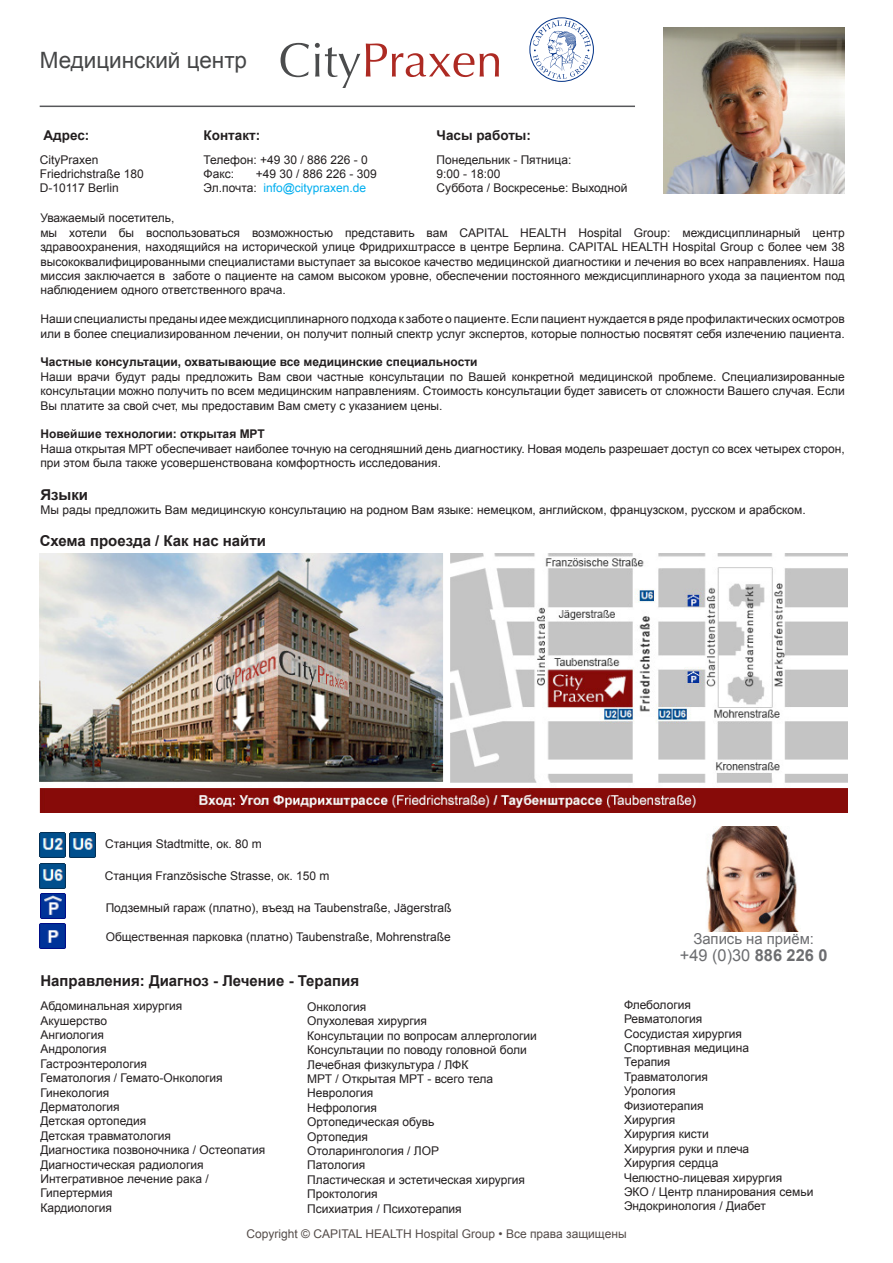
<style>
.page{position:relative;width:893px;height:1263px;background:#fff}
.page>*{position:absolute;margin:0;border:0;box-sizing:border-box;transform-origin:0 0}
.t1{font:22.5px "Arial";color:#454647}
.t2{font:16.5px "Arial";color:#6c6d70}
.t3{font:700 15px "Arial";color:#231f20}
.t4{font:15px "Arial";color:#6c6d70}
.t5{font:700 13.5px "Arial";color:#231f20}
.t6{font:12px/14.4px "Arial";color:#231f20}
.t7{font:700 12px "Arial";color:#231f20}
.t8{font:12px "Arial";color:#544c49}
.t9{font:12px "Arial";color:#00aeef}
.s1{color:#231f20}
.s2{font-weight:700}
</style>
<div class="page">
<img style="left:663px;top:28px;width:182px;height:165px">
<img style="left:40px;top:554px;width:808px;height:258px">
<img style="left:40px;top:863px;width:25px;height:25px">
<img style="left:40px;top:923px;width:25px;height:26px">
<img style="left:40px;top:893px;width:26px;height:25px">
<img style="left:70px;top:832px;width:25px;height:25px">
<img style="left:40px;top:832px;width:25px;height:26px">
<svg style="left:281px;top:43px;width:28px;height:34px"></svg>
<svg style="left:315px;top:43px;width:45px;height:45px"></svg>
<svg style="left:366px;top:44px;width:108px;height:33px"></svg>
<svg style="left:480px;top:53px;width:19px;height:24px"></svg>
<div style="left:530px;top:18px;width:64px;height:63px;border:1px solid #003186;border-radius:50%"></div>
<svg style="left:533px;top:20px;width:58px;height:59px"></svg>
<hr style="left:40px;top:106px;width:595px;height:1px;background:#57585a">
<img style="left:706px;top:827px;width:93px;height:104px">
<p class="t1" style="left:40px;top:45px;width:209px">Медицинский центр</p>
<p class="t5" style="left:43px;top:126px;width:47px">Адрес:</p>
<p class="t6" style="left:40px;top:152px;width:106px">CityPraxen<br>Friedrichstraße 180</p>
<p class="t6" style="left:40px;top:181px;width:81px">D-10117 Berlin</p>
<p class="t5" style="left:204px;top:126px;width:58px">Контакт:</p>
<p class="t6" style="left:204px;top:152px;width:166px">Телефон: +49 30 / 886 226 - 0</p>
<p class="t6" style="left:204px;top:167px;width:32px">Факс:</p>
<p class="t6" style="left:256px;top:167px;width:123px">+49 30 / 886 226 - 309</p>
<p class="t9" style="left:204px;top:180px;width:164px"><span class="s1">Эл.почта:</span> info@citypraxen.de</p>
<p class="t5" style="left:437px;top:126px;width:96px">Часы работы:</p>
<p class="t6" style="left:437px;top:152px;width:136px">Понедельник - Пятница:</p>
<p class="t6" style="left:437px;top:167px;width:66px">9:00 - 18:00</p>
<p class="t6" style="left:437px;top:181px;width:193px">Суббота / Воскресенье: Выходной</p>
<p class="t6" style="left:40px;top:211px;width:136px">Уважаемый посетитель,</p>
<p class="t6" style="left:40px;top:226px;width:806px;text-align:justify">мы хотели бы воспользоваться возможностью представить вам CAPITAL HEALTH Hospital Group: междисциплинарный центр здравоохранения, находящийся на исторической улице Фридрихштрассе в центре Берлина. CAPITAL HEALTH Hospital Group с более чем 38 высококвалифицированными специалистами выступает за высокое качество медицинской диагностики и лечения во всех направлениях. Наша миссия заключается в заботе о пациенте на самом высоком уровне, обеспечении постоянного междисциплинарного ухода за пациентом под наблюдением одного ответственного врача.</p>
<p class="t6" style="left:40px;top:312px;width:806px">Наши специалисты преданы идее междисциплинарного подхода к заботе о пациенте. Если пациент нуждается в ряде профилактических осмотров или в более специализированном лечении, он получит полный спектр услуг экспертов, которые полностью посвятят себя излечению пациента.</p>
<p class="t7" style="left:40px;top:354px;width:439px">Частные консультации, охватывающие все медицинские специальности</p>
<p class="t6" style="left:40px;top:370px;width:806px;text-align:justify">Наши врачи будут рады предложить Вам свои частные консультации по Вашей конкретной медицинской проблеме. Специализированные консультации можно получить по всем медицинским направлениям. Стоимость консультации будет зависеть от сложности Вашего случая. Если Вы платите за свой счет, мы предоставим Вам смету с указанием цены.</p>
<p class="t7" style="left:40px;top:426px;width:226px">Новейшие технологии: открытая МРТ</p>
<p class="t6" style="left:40px;top:442px;width:806px">Наша открытая МРТ обеспечивает наиболее точную на сегодняшний день диагностику. Новая модель разрешает доступ со всех четырех сторон, при этом была также усовершенствована комфортность исследования.</p>
<p class="t3" style="left:40px;top:484px;width:49px">Языки</p>
<p class="t6" style="left:40px;top:503px;width:767px">Мы рады предложить Вам медицинскую консультацию на родном Вам языке: немецком, английском, французском, русском и арабском.</p>
<p class="t3" style="left:40px;top:531px;width:228px">Схема проезда / Как нас найти</p>
<p class="t6" style="left:105px;top:837px;width:158px">Станция Stadtmitte, ок. 80 m</p>
<p class="t6" style="left:105px;top:868px;width:226px">Станция Französische Strasse, ок. 150 m</p>
<p class="t6" style="left:106px;top:900px;width:347px">Подземный гараж (платно), въезд на Taubenstraße, Jägerstraß</p>
<p class="t6" style="left:106px;top:929px;width:347px">Общественная парковка (платно) Taubenstraße, Mohrenstraße</p>
<p class="t3" style="left:40px;top:970px;width:320px">Направления: Диагноз - Лечение - Терапия</p>
<p class="t6" style="left:40px;top:999px;width:144px">Абдоминальная хирургия</p>
<p class="t6" style="left:40px;top:1013px;width:68px">Акушерство</p>
<p class="t6" style="left:40px;top:1028px;width:65px">Ангиология</p>
<p class="t6" style="left:40px;top:1042px;width:68px">Андрология</p>
<p class="t6" style="left:40px;top:1056px;width:108px">Гастроэнтерология</p>
<p class="t6" style="left:40px;top:1071px;width:184px">Гематология / Гемато-Онкология</p>
<p class="t6" style="left:40px;top:1085px;width:71px">Гинекология</p>
<p class="t6" style="left:40px;top:1100px;width:81px">Дерматология</p>
<p class="t6" style="left:40px;top:1114px;width:108px">Детская ортопедия</p>
<p class="t6" style="left:40px;top:1128px;width:132px">Детская травматология</p>
<p class="t6" style="left:40px;top:1143px;width:226px">Диагностика позвоночника / Остеопатия</p>
<p class="t6" style="left:40px;top:1157px;width:165px">Диагностическая радиология</p>
<p class="t6" style="left:40px;top:1172px;width:170px">Интегративное лечение рака /<br>Гипертермия</p>
<p class="t6" style="left:40px;top:1200px;width:73px">Кардиология</p>
<p class="t6" style="left:307px;top:999px;width:61px">Онкология</p>
<p class="t6" style="left:307px;top:1014px;width:121px">Опухолевая хирургия</p>
<p class="t6" style="left:307px;top:1028px;width:231px">Консультации по вопросам аллергологии</p>
<p class="t6" style="left:307px;top:1043px;width:221px">Консультации по поводу головной боли</p>
<p class="t6" style="left:307px;top:1057px;width:163px">Лечебная физкультура / ЛФК</p>
<p class="t6" style="left:307px;top:1071px;width:187px">МРТ / Открытая МРТ - всего тела</p>
<p class="t6" style="left:307px;top:1086px;width:68px">Неврология</p>
<p class="t6" style="left:307px;top:1100px;width:71px">Нефрология</p>
<p class="t6" style="left:307px;top:1115px;width:129px">Ортопедическая обувь</p>
<p class="t6" style="left:307px;top:1129px;width:62px">Ортопедия</p>
<p class="t6" style="left:307px;top:1143px;width:133px">Отоларингология / ЛОР</p>
<p class="t6" style="left:307px;top:1158px;width:60px">Патология</p>
<p class="t6" style="left:307px;top:1172px;width:219px">Пластическая и эстетическая хирургия</p>
<p class="t6" style="left:307px;top:1187px;width:72px">Проктология</p>
<p class="t6" style="left:307px;top:1201px;width:156px">Психиатрия / Психотерапия</p>
<p class="t4" style="left:693px;top:929px;width:122px">Запись на приём:</p>
<p class="t2" style="left:680px;top:944px;width:149px">+49 (0)30 <span class="s2">886 226 0</span></p>
<p class="t6" style="left:624px;top:997px;width:68px">Флебология</p>
<p class="t6" style="left:624px;top:1012px;width:80px">Ревматология</p>
<p class="t6" style="left:624px;top:1026px;width:119px">Сосудистая хирургия</p>
<p class="t6" style="left:624px;top:1041px;width:127px">Спортивная медицина</p>
<p class="t6" style="left:624px;top:1055px;width:48px">Терапия</p>
<p class="t6" style="left:624px;top:1069px;width:86px">Травматология</p>
<p class="t6" style="left:624px;top:1084px;width:53px">Урология</p>
<p class="t6" style="left:624px;top:1098px;width:81px">Физиотерапия</p>
<p class="t6" style="left:624px;top:1113px;width:53px">Хирургия</p>
<p class="t6" style="left:624px;top:1127px;width:86px">Хирургия кисти</p>
<p class="t6" style="left:624px;top:1141px;width:127px">Хирургия руки и плеча</p>
<p class="t6" style="left:624px;top:1156px;width:96px">Хирургия сердца</p>
<p class="t6" style="left:624px;top:1170px;width:160px">Челюстно-лицевая хирургия</p>
<p class="t6" style="left:624px;top:1185px;width:191px">ЭКО / Центр планирования семьи</p>
<p class="t6" style="left:624px;top:1199px;width:143px">Эндокринология / Диабет</p>
<p class="t8" style="left:246px;top:1225px;width:382px">Copyright © CAPITAL HEALTH Hospital Group • Все права защищены</p>
</div>
